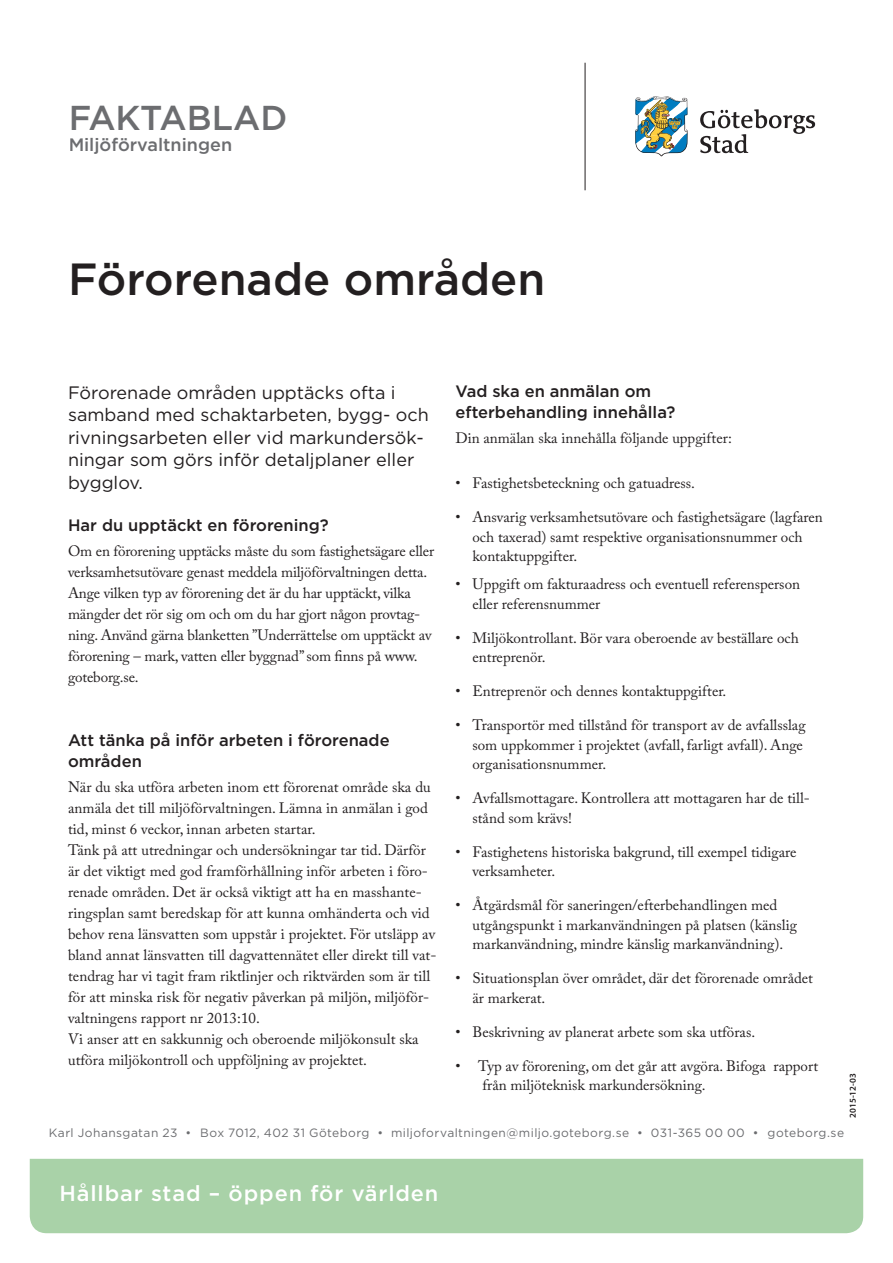
<style>
.page{position:relative;width:893px;height:1263px;background:#fff}
.page>*{position:absolute;margin:0;border:0;box-sizing:border-box;transform-origin:0 0}
.Huvudrubrik{font:500 45px "Gotham";color:#231f20}
.t1{font:500 34.5px "Gotham";color:#6c6d70}
.t2{font:500 21.75px "Gotham";letter-spacing:.04em;color:#fff}
.Ingress{font:18px/22.5px "Gotham";color:#231f20}
.t3{font:500 18px "Gotham";color:#6c6d70}
.Mellanrubrik{font:500 16.5px/21px "Gotham";color:#231f20}
.Brödtext_första_rade{font:15px/21px "Adobe Caslon Pro";color:#231f20}
.Brödtext{font:15px "Adobe Caslon Pro";color:#231f20}
.t4{font:12px "Gotham";letter-spacing:.035em;color:#6c6d70}
.Sidhuvud_datum{font:600 9px "Myriad Pro";color:#231f20}
</style>
<div class="page">
<div style="left:30px;top:1159px;width:833px;height:74px;background:#a9d2a8"></div>
<hr style="left:585px;top:63px;width:1px;height:127px;background:#231f20">
<img style="left:635px;top:96px;width:52px;height:60px">
<svg style="left:700px;top:109px;width:115px;height:44px"></svg>
<h2 class="t1" style="left:69px;top:95px;width:220px">FAKTABLAD</h2>
<p class="t3" style="left:69px;top:133px;width:165px">Miljöförvaltningen</p>
<p class="Huvudrubrik" style="left:68px;top:250px;width:479px">Förorenade områden</p>
<p class="Ingress" style="left:68px;top:381px;width:362px">Förorenade områden upptäcks ofta i samband med schaktarbeten, bygg- och rivningsarbeten eller vid markundersök&shy;ningar som görs inför detaljplaner eller bygglov.</p>
<p class="Mellanrubrik" style="left:68px;top:514px;width:262px">Har du upptäckt en förorening?</p>
<p class="Brödtext_första_rade" style="left:68px;top:540px;width:368px">Om en förorening upptäcks måste du som fastighetsägare eller verksamhetsutövare genast meddela miljöförvaltningen detta.<br>Ange vilken typ av förorening det är du har upptäckt, vilka mängder det rör sig om och om du har gjort någon provtag&shy;ning. Använd gärna blanketten ”Underrättelse om upptäckt av förorening – mark, vatten eller byggnad” som finns på www. goteborg.se.</p>
<p class="Mellanrubrik" style="left:68px;top:729px;width:323px">Att tänka på inför arbeten i förorenade områden</p>
<p class="Brödtext_första_rade" style="left:68px;top:776px;width:364px">När du ska utföra arbeten inom ett förorenat område ska du anmäla det till miljöförvaltningen. Lämna in anmälan i god tid, minst 6 veckor, innan arbeten startar.</p>
<p class="Brödtext_första_rade" style="left:68px;top:839px;width:370px">Tänk på att utredningar och undersökningar tar tid. Därför är det viktigt med god framförhållning inför arbeten i föro&shy;renade områden. Det är också viktigt att ha en masshante&shy;ringsplan samt beredskap för att kunna omhänderta och vid behov rena länsvatten som uppstår i projektet. För utsläpp av bland annat länsvatten till dagvattennätet eller direkt till vat&shy;tendrag har vi tagit fram riktlinjer och riktvärden som är till för att minska risk för negativ påverkan på miljön, miljöför&shy;valtningens rapport nr 2013:10.</p>
<p class="Brödtext_första_rade" style="left:68px;top:1028px;width:352px">Vi anser att en sakkunnig och oberoende miljökonsult ska utföra miljökontroll och uppföljning av projektet.</p>
<p class="Mellanrubrik" style="left:455px;top:381px;width:221px">Vad ska en anmälan om efterbehandling innehålla?</p>
<p class="Brödtext" style="left:455px;top:429px;width:278px">Din anmälan ska innehålla följande uppgifter:</p>
<p class="Brödtext_första_rade" style="left:455px;top:472px;width:241px">• Fastighetsbeteckning och gatuadress.</p>
<p class="Brödtext_första_rade" style="left:472px;top:507px;width:352px;line-height:19.5px;text-indent:-17px">• Ansvarig verksamhetsutövare och fastighetsägare (lagfaren och taxerad) samt respektive organisationsnummer och kontaktuppgifter.</p>
<p class="Brödtext_första_rade" style="left:472px;top:574px;width:329px;line-height:19.5px;text-indent:-17px">• Uppgift om fakturaadress och eventuell referensperson eller referensnummer</p>
<p class="Brödtext_första_rade" style="left:472px;top:628px;width:328px;line-height:19.5px;text-indent:-17px">• Miljökontrollant. Bör vara oberoende av beställare och entreprenör.</p>
<p class="Brödtext_första_rade" style="left:455px;top:680px;width:272px">• Entreprenör och dennes kontaktuppgifter.</p>
<p class="Brödtext_första_rade" style="left:472px;top:715px;width:335px;line-height:19.5px;text-indent:-17px">• Transportör med tillstånd för transport av de avfallsslag som uppkommer i projektet (avfall, farligt avfall). Ange organisationsnummer.</p>
<p class="Brödtext_första_rade" style="left:472px;top:788px;width:339px;line-height:19.5px;text-indent:-17px">• Avfallsmottagare. Kontrollera att mottagaren har de till&shy;stånd som krävs!</p>
<p class="Brödtext_första_rade" style="left:472px;top:842px;width:326px;line-height:19.5px;text-indent:-17px">• Fastighetens historiska bakgrund, till exempel tidigare verksamheter.</p>
<p class="Brödtext_första_rade" style="left:472px;top:895px;width:326px;line-height:19.5px;text-indent:-17px">• Åtgärdsmål för saneringen/efterbehandlingen med utgångspunkt i markanvändningen på platsen (känslig markanvändning, mindre känslig markanvändning).</p>
<p class="Brödtext_första_rade" style="left:472px;top:968px;width:342px;line-height:19.5px;text-indent:-17px">• Situationsplan över området, där det förorenade området är markerat.</p>
<p class="Brödtext_första_rade" style="left:455px;top:1021px;width:301px">• Beskrivning av planerat arbete som ska utföras.</p>
<p class="Brödtext_första_rade" style="left:482px;top:1056px;width:337px;line-height:19.5px;text-indent:-27px">• Typ av förorening, om det går att avgöra. Bifoga rapport från miljöteknisk markundersökning.</p>
<p class="Sidhuvud_datum" style="left:847px;top:1118px;width:46px;rotate:-90deg">2015-12-03</p>
<p class="t4" style="left:49px;top:1125px;width:797px">Karl Johansgatan 23 • Box 7012, 402 31 Göteborg • miljoforvaltningen@miljo.goteborg.se • 031-365 00 00 • goteborg.se</p>
<h3 class="t2" style="left:60px;top:1179px;width:380px">Hållbar stad – öppen för världen</h3>
</div>
